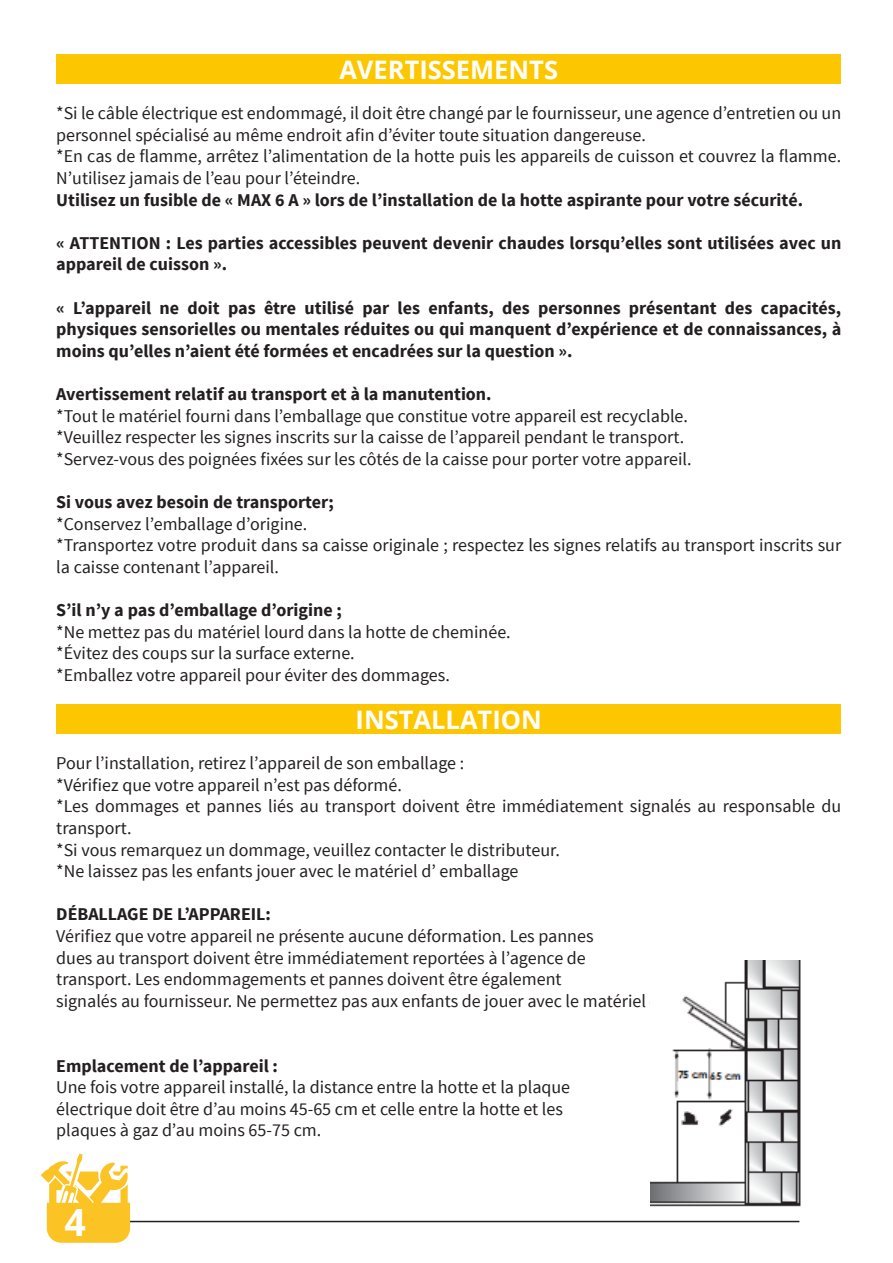
<style>
.page{position:relative;width:893px;height:1263px;background:#fff}
.page>*{position:absolute;margin:0;border:0;box-sizing:border-box;transform-origin:0 0}
.t1{font:700 37.5px "Open Sans";color:#fff}
.t2{font:700 25.5px "Open Sans";color:#fff}
.t3{font:18px/21.6px "Source Sans Pro";color:#231f20}
.t4{font:700 18px/21.6px "Source Sans Pro";color:#231f20}
</style>
<div class="page">
<div style="left:56px;top:704px;width:785px;height:30px;background:#fcc700"></div>
<div style="left:56px;top:54px;width:785px;height:30px;background:#fcc700"></div>
<img style="left:651px;top:960px;width:150px;height:247px">
<hr style="left:86px;top:1221px;width:713px;height:1px;background:#231f20">
<svg style="left:41px;top:1154px;width:89px;height:89px"></svg>
<p class="t2" style="left:339px;top:51px;width:220px">AVERTISSEMENTS</p>
<p class="t3" style="left:56px;top:103px;width:786px">*Si le câble électrique est endommagé, il doit être changé par le fournisseur, une agence d’entretien ou un personnel spécialisé au même endroit afin d’éviter toute situation dangereuse.</p>
<p class="t3" style="left:56px;top:146px;width:786px">*En cas de flamme, arrêtez l’alimentation de la hotte puis les appareils de cuisson et couvrez la flamme.<br>N’utilisez jamais de l’eau pour l’éteindre.</p>
<p class="t4" style="left:56px;top:189px;width:748px">Utilisez un fusible de « MAX 6 A » lors de l’installation de la hotte aspirante pour votre sécurité.</p>
<p class="t4" style="left:56px;top:233px;width:786px">« ATTENTION : Les parties accessibles peuvent devenir chaudes lorsqu’elles sont utilisées avec un appareil de cuisson ».</p>
<p class="t4" style="left:56px;top:297px;width:786px;text-align:justify">« L’appareil ne doit pas être utilisé par les enfants, des personnes présentant des capacités, physiques sensorielles ou mentales réduites ou qui manquent d’expérience et de connaissances, à moins qu’elles n’aient été formées et encadrées sur la question ».</p>
<p class="t4" style="left:56px;top:384px;width:437px">Avertissement relatif au transport et à la manutention.</p>
<p class="t3" style="left:56px;top:405px;width:633px">*Tout le matériel fourni dans l’emballage que constitue votre appareil est recyclable.</p>
<p class="t3" style="left:56px;top:427px;width:629px">*Veuillez respecter les signes inscrits sur la caisse de l’appareil pendant le transport.</p>
<p class="t3" style="left:56px;top:448px;width:637px">*Servez-vous des poignées fixées sur les côtés de la caisse pour porter votre appareil.</p>
<p class="t4" style="left:56px;top:492px;width:279px">Si vous avez besoin de transporter;</p>
<p class="t3" style="left:56px;top:513px;width:253px">*Conservez l’emballage d’origine.</p>
<p class="t3" style="left:56px;top:535px;width:786px">*Transportez votre produit dans sa caisse originale ; respectez les signes relatifs au transport inscrits sur la caisse contenant l’appareil.</p>
<p class="t4" style="left:56px;top:600px;width:287px">S’il n’y a pas d’emballage d’origine ;</p>
<p class="t3" style="left:56px;top:621px;width:456px">*Ne mettez pas du matériel lourd dans la hotte de cheminée.</p>
<p class="t3" style="left:56px;top:643px;width:300px">*Évitez des coups sur la surface externe.</p>
<p class="t3" style="left:56px;top:664px;width:395px">*Emballez votre appareil pour éviter des dommages.</p>
<p class="t2" style="left:356px;top:701px;width:188px">INSTALLATION</p>
<p class="t3" style="left:56px;top:753px;width:410px">Pour l’installation, retirez l’appareil de son emballage :</p>
<p class="t3" style="left:56px;top:774px;width:347px">*Vérifiez que votre appareil n’est pas déformé.</p>
<p class="t3" style="left:56px;top:796px;width:786px">*Les dommages et pannes liés au transport doivent être immédiatement signalés au responsable du transport.</p>
<p class="t3" style="left:56px;top:839px;width:505px">*Si vous remarquez un dommage, veuillez contacter le distributeur.</p>
<p class="t3" style="left:56px;top:861px;width:464px">*Ne laissez pas les enfants jouer avec le matériel d’ emballage</p>
<p class="t4" style="left:56px;top:904px;width:216px">DÉBALLAGE DE L’APPAREIL:</p>
<p class="t3" style="left:56px;top:925px;width:539px">Vérifiez que votre appareil ne présente aucune déformation. Les pannes</p>
<p class="t3" style="left:56px;top:947px;width:531px">dues au transport doivent être immédiatement reportées à l’agence de</p>
<p class="t3" style="left:56px;top:969px;width:507px">transport. Les endommagements et pannes doivent être également</p>
<p class="t3" style="left:56px;top:990px;width:692px">signalés au fournisseur. Ne permettez pas aux enfants de jouer avec le matériel d’emballage.</p>
<p class="t4" style="left:56px;top:1055px;width:223px">Emplacement de l’appareil :</p>
<p class="t3" style="left:56px;top:1077px;width:515px">Une fois votre appareil installé, la distance entre la hotte et la plaque</p>
<p class="t3" style="left:56px;top:1098px;width:508px">électrique doit être d’au moins 45-65 cm et celle entre la hotte et les</p>
<p class="t3" style="left:56px;top:1120px;width:266px">plaques à gaz d’au moins 65-75 cm.</p>
<h1 class="t1" style="left:65px;top:1196px;width:23px">4</h1>
</div>
